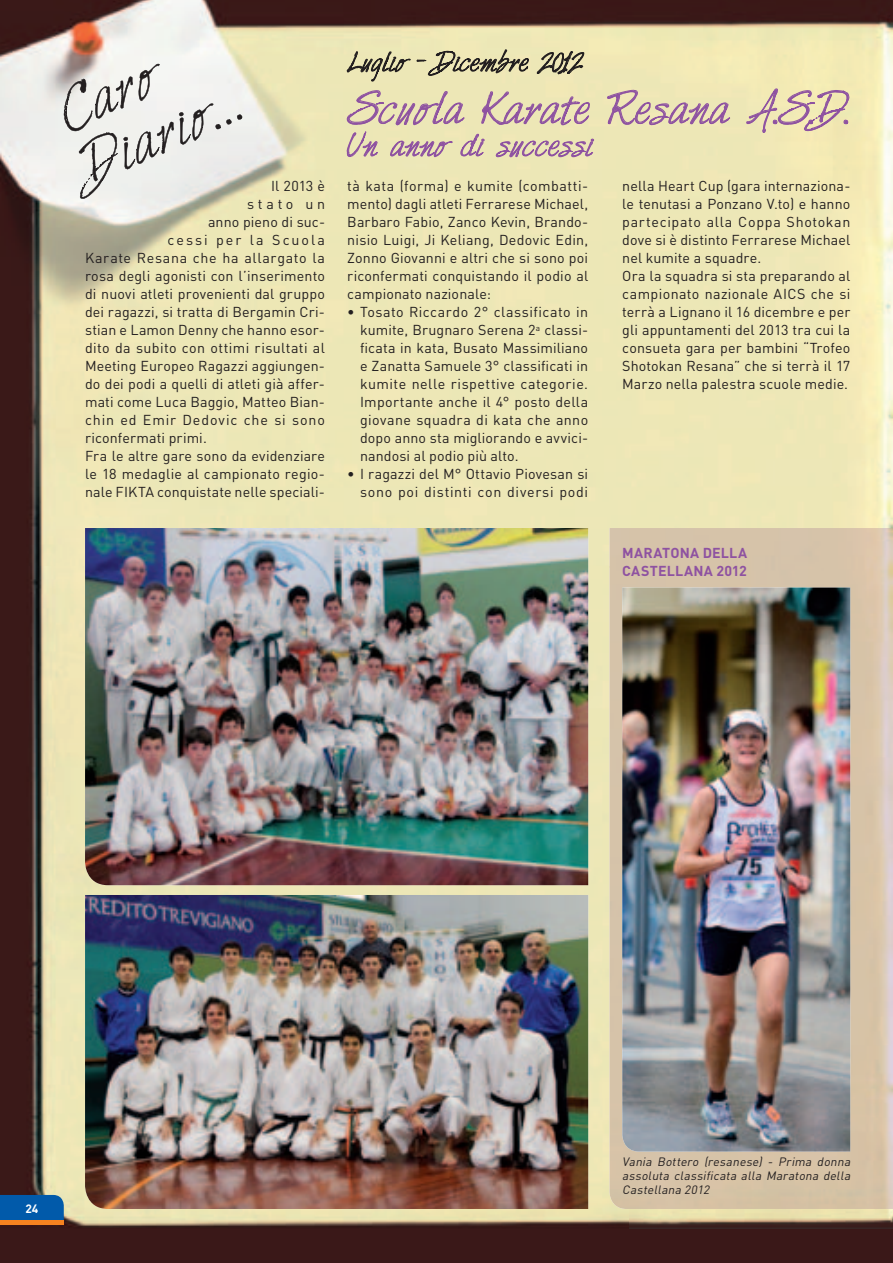
<style>
.page{position:relative;width:893px;height:1263px;background:#fff}
.page>*{position:absolute;margin:0;border:0;box-sizing:border-box;transform-origin:0 0}
.t1{font:37.5px "Harabara Hand";letter-spacing:-.02em;color:#8e52a1}
.t2{font:27px "Harabara Hand";color:#8e52a1}
.t3{font:22.5px "Harabara Hand";letter-spacing:-.015em;color:#231f20}
.t4{font:14.25px/18px "DIN";letter-spacing:.01em;color:#231f20;text-align:justify}
.t5{font:14.25px/18px "DIN";letter-spacing:.04em;color:#231f20;text-align:right}
.t6{font:14.25px "DIN";letter-spacing:.045em;color:#231f20}
.t7{font:700 14.25px/18px "DIN";letter-spacing:.015em;color:#8e52a1}
.t8{font:14.25px "DIN";letter-spacing:.06em;color:#231f20}
.t9{font:14.25px "DIN";letter-spacing:.14em;color:#231f20}
.t10{font:italic 12px/14.4px "DIN";color:#231f20;text-align:justify}
.t11{font:700 12px "DIN";color:#fff}
</style>
<div class="page">
<div style="left:0;top:1228px;width:893px;height:35px;background:#3a1818"></div>
<img style="left:0;top:0;width:893px;height:566px">
<img style="left:0;top:566px;width:630px;height:662px">
<img style="left:630px;top:1209px;width:263px;height:19px">
<div style="left:0;top:1195px;width:64px;height:25px;background:#015aaa"></div>
<div style="left:0;top:1220px;width:64px;height:5px;background:#f58220"></div>
<svg style="left:64px;top:64px;width:178px;height:135px"></svg>
<svg style="left:607px;top:90px;width:128px;height:37px;background:#dbc9b1"></svg>
<svg style="left:746px;top:88px;width:103px;height:45px;background:#dfcdb1"></svg>
<svg style="left:346px;top:46px;width:251px;height:113px;background:#d7cbab"></svg>
<img style="left:85px;top:528px;width:503px;height:357px">
<img style="left:85px;top:895px;width:503px;height:314px">
<img style="left:609px;top:528px;width:284px;height:681px">
<img style="left:622px;top:587px;width:228px;height:564px">
<p class="t4" style="left:271px;top:177px;width:55px">Il 2013 è</p>
<p class="t4" style="left:247px;top:195px;width:80px">stato un</p>
<p class="t4" style="left:208px;top:213px;width:119px">anno pieno di suc-</p>
<p class="t9" style="left:168px;top:231px;width:159px">cessi per la Scuola</p>
<p class="t6" style="left:85px;top:249px;width:241px">Karate Resana che ha allargato la</p>
<p class="t4" style="left:85px;top:267px;width:241px">rosa degli agonisti con l’inserimento</p>
<p class="t4" style="left:85px;top:285px;width:241px">di nuovi atleti provenienti dal gruppo</p>
<p class="t4" style="left:85px;top:303px;width:241px">dei ragazzi, si tratta di Bergamin Cri-</p>
<p class="t4" style="left:85px;top:321px;width:241px">stian e Lamon Denny che hanno esor-</p>
<p class="t4" style="left:85px;top:339px;width:241px">dito da subito con ottimi risultati al</p>
<p class="t4" style="left:85px;top:357px;width:241px">Meeting Europeo Ragazzi aggiungen-</p>
<p class="t4" style="left:85px;top:375px;width:241px">do dei podi a quelli di atleti già affer-</p>
<p class="t4" style="left:85px;top:393px;width:241px">mati come Luca Baggio, Matteo Bian-</p>
<p class="t8" style="left:85px;top:411px;width:241px">chin ed Emir Dedovic che si sono</p>
<p class="t4" style="left:85px;top:429px;width:123px">riconfermati primi.</p>
<p class="t4" style="left:85px;top:447px;width:241px">Fra le altre gare sono da evidenziare</p>
<p class="t4" style="left:85px;top:465px;width:241px">le 18 medaglie al campionato regio-</p>
<p class="t4" style="left:85px;top:483px;width:241px">nale FIKTA conquistate nelle speciali-</p>
<h3 class="t3" style="left:347px;top:50px;width:238px">Luglio - Dicembre 2012</h3>
<h1 class="t1" style="left:347px;top:89px;width:503px">Scuola Karate Resana A.S.D.</h1>
<h2 class="t2" style="left:347px;top:131px;width:247px">Un anno di successi</h2>
<p class="t4" style="left:347px;top:177px;width:242px">tà kata (forma) e kumite (combatti&shy;mento) dagli atleti Ferrarese Michael, Barbaro Fabio, Zanco Kevin, Brando&shy;nisio Luigi, Ji Keliang, Dedovic Edin, Zonno Giovanni e altri che si sono poi riconfermati conquistando il podio al campionato nazionale:</p>
<p class="t4" style="left:360px;top:303px;width:230px;text-indent:-13px">• Tosato Riccardo 2° classificato in kumite, Brugnaro Serena 2<sup>a</sup> classi&shy;ficata in kata, Busato Massimiliano e Zanatta Samuele 3° classificati in kumite nelle rispettive categorie.<br>Importante anche il 4° posto della giovane squadra di kata che anno dopo anno sta migliorando e avvici&shy;nandosi al podio più alto.</p>
<p class="t5" style="left:347px;top:465px;width:242px">• I ragazzi del M° Ottavio Piovesan si sono poi distinti con diversi podi</p>
<p class="t4" style="left:622px;top:177px;width:230px;text-align:left">nella Heart Cup (gara internaziona&shy;le tenutasi a Ponzano V.to) e hanno partecipato alla Coppa Shotokan dove si è distinto Ferrarese Michael nel kumite a squadre.<br>Ora la squadra si sta preparando al campionato nazionale AICS che si terrà a Lignano il 16 dicembre e per gli appuntamenti del 2013 tra cui la consueta gara per bambini “Trofeo Shotokan Resana” che si terrà il 17<br>Marzo nella palestra scuole medie.</p>
<p class="t7" style="left:622px;top:543px;width:127px">MARATONA DELLA<br>CASTELLANA 2012</p>
<p class="t11" style="left:25px;top:1201px;width:15px">24</p>
<p class="t10" style="left:622px;top:1154px;width:232px">Vania Bottero (resanese) - Prima donna assoluta classificata alla Maratona della Castellana 2012</p>
</div>
